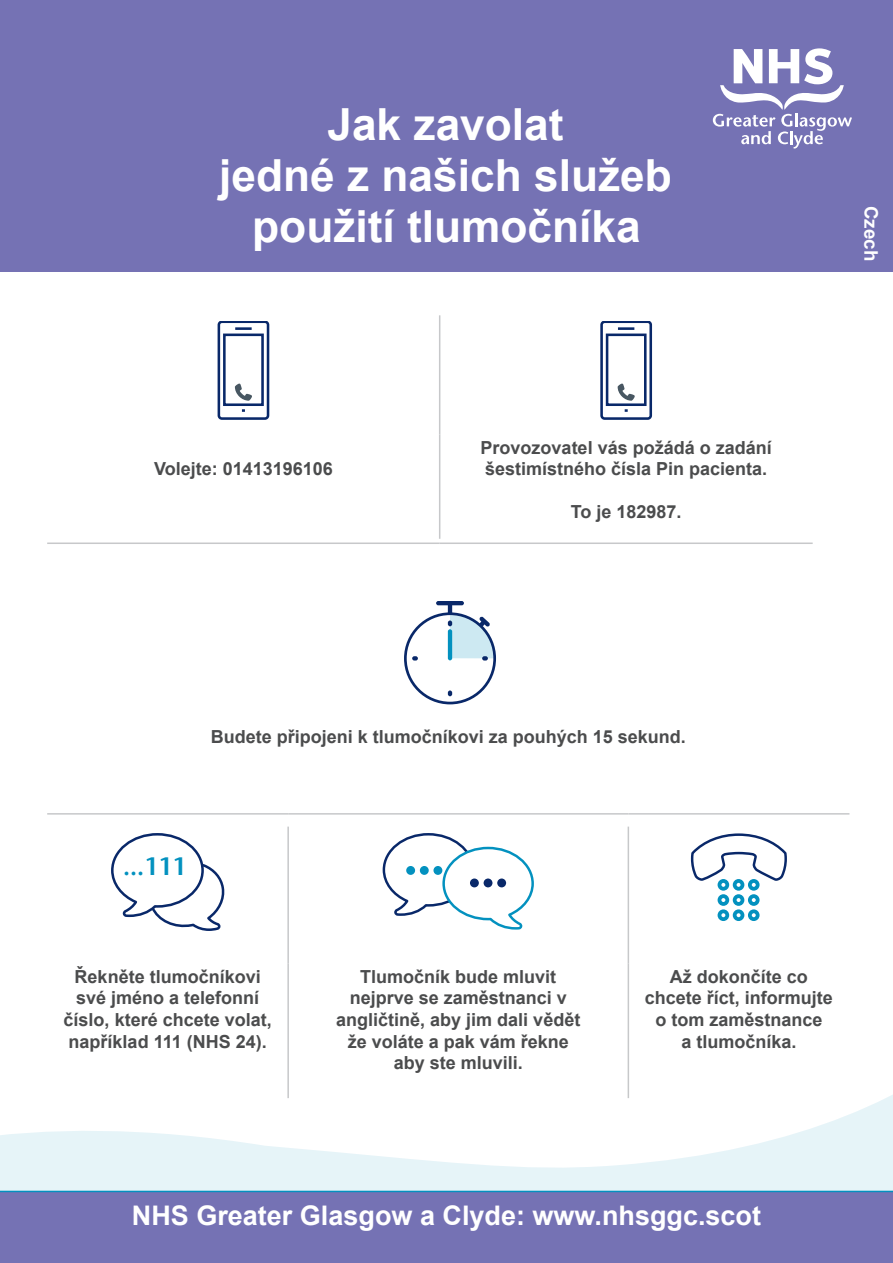
<style>
.page{position:relative;width:893px;height:1263px;background:#fff}
.page>*{position:absolute;margin:0;border:0;box-sizing:border-box;transform-origin:0 0}
.t1{font:700 44.25px "Arial";color:#fff}
.t2{font:700 27px "Arial";color:#fff}
.t3{font:600 24.6px "Stone Sans";color:#0391bf}
.t4{font:700 18.75px "Arial";color:#fff}
.t5{font:700 18px/21.6px "Arial";color:#4b4c4d;text-align:center}
</style>
<div class="page">
<svg style="left:0;top:917px;width:893px;height:274px"></svg>
<div style="left:0;top:0;width:893px;height:272px;background:#7572b4"></div>
<hr style="left:439px;top:315px;width:1px;height:119px;background:#c7c8ca">
<hr style="left:439px;top:434px;width:1px;height:105px;background:#c7c8ca">
<hr style="left:47px;top:542px;width:393px;height:2px;background:#c7c8ca">
<hr style="left:440px;top:542px;width:373px;height:2px;background:#c7c8ca">
<div style="left:218px;top:321px;width:51px;height:99px;border:3px solid #092869;border-radius:3px"></div>
<div style="left:223px;top:334px;width:41px;height:72px;border:3px solid #092869"></div>
<hr style="left:235px;top:327px;width:17px;height:3px;background:#092869">
<svg style="left:235px;top:384px;width:17px;height:17px"></svg>
<div style="left:600px;top:321px;width:52px;height:99px;border:3px solid #092869;border-radius:3px"></div>
<div style="left:606px;top:334px;width:41px;height:72px;border:3px solid #092869"></div>
<hr style="left:618px;top:327px;width:16px;height:3px;background:#092869">
<svg style="left:618px;top:384px;width:17px;height:17px"></svg>
<hr style="left:287px;top:827px;width:2px;height:137px;background:#c7c8ca">
<hr style="left:628px;top:827px;width:1px;height:137px;background:#c7c8ca">
<hr style="left:287px;top:964px;width:2px;height:134px;background:#c7c8ca">
<hr style="left:628px;top:964px;width:1px;height:134px;background:#c7c8ca">
<hr style="left:47px;top:813px;width:241px;height:2px;background:#c7c8ca">
<hr style="left:288px;top:813px;width:340px;height:2px;background:#c7c8ca">
<hr style="left:628px;top:813px;width:221px;height:2px;background:#c7c8ca">
<div style="left:404px;top:612px;width:92px;height:92px;border:3px solid #092869;border-radius:50%"></div>
<svg style="left:448px;top:690px;width:4px;height:6px"></svg>
<svg style="left:412px;top:656px;width:6px;height:4px"></svg>
<hr style="left:436px;top:601px;width:28px;height:4px;background:#092869;border-radius:2px">
<svg style="left:448px;top:602px;width:47px;height:58px"></svg>
<svg style="left:111px;top:833px;width:114px;height:97px"></svg>
<svg style="left:382px;top:833px;width:152px;height:97px"></svg>
<div style="left:497px;top:878px;width:9px;height:9px;background:#092869;border-radius:50%"></div>
<div style="left:484px;top:878px;width:8px;height:9px;background:#092869;border-radius:50%"></div>
<div style="left:470px;top:878px;width:9px;height:9px;background:#092869;border-radius:50%"></div>
<svg style="left:690px;top:833px;width:98px;height:88px"></svg>
<div style="left:0;top:1191px;width:893px;height:72px;background:#7572b4"></div>
<svg style="left:713px;top:48px;width:139px;height:101px"></svg>
<p class="t1" style="left:327px;top:93px;width:238px">Jak zavolat</p>
<p class="t1" style="left:219px;top:144px;width:454px">jedné z našich služeb</p>
<p class="t1" style="left:252px;top:195px;width:390px">použití tlumočníka</p>
<p class="t5" style="left:154px;top:458px;width:180px">Volejte: 01413196106</p>
<p class="t5" style="left:481px;top:437px;width:293px;text-align:left">Provozovatel vás požádá o zadání šestimístného čísla Pin pacienta.</p>
<p class="t5" style="left:571px;top:501px;width:112px">To je 182987.</p>
<p class="t4" style="left:884px;top:206px;width:57px;rotate:90deg">Czech</p>
<p class="t5" style="left:211px;top:726px;width:477px">Budete připojeni k tlumočníkovi za pouhých 15 sekund.</p>
<h3 class="t3" style="left:123px;top:852px;width:65px">...111</h3>
<p class="t5" style="left:64px;top:966px;width:210px">Řekněte tlumočníkovi své jméno a telefonní číslo, které chcete volat, například 111 (NHS 24).</p>
<p class="t5" style="left:360px;top:966px;width:198px">Tlumočník bude mluvit</p>
<p class="t5" style="left:336px;top:987px;width:246px">nejprve se zaměstnanci v angličtině, aby jim dali vědět</p>
<p class="t5" style="left:348px;top:1031px;width:223px">že voláte a pak vám řekne</p>
<p class="t5" style="left:394px;top:1052px;width:131px">aby ste mluvili.</p>
<p class="t5" style="left:645px;top:966px;width:190px">Až dokončíte co chcete říct, informujte o tom zaměstnance<br>a tlumočníka.</p>
<p class="t2" style="left:132px;top:1196px;width:631px">NHS Greater Glasgow a Clyde: www.nhsggc.scot</p>
</div>
